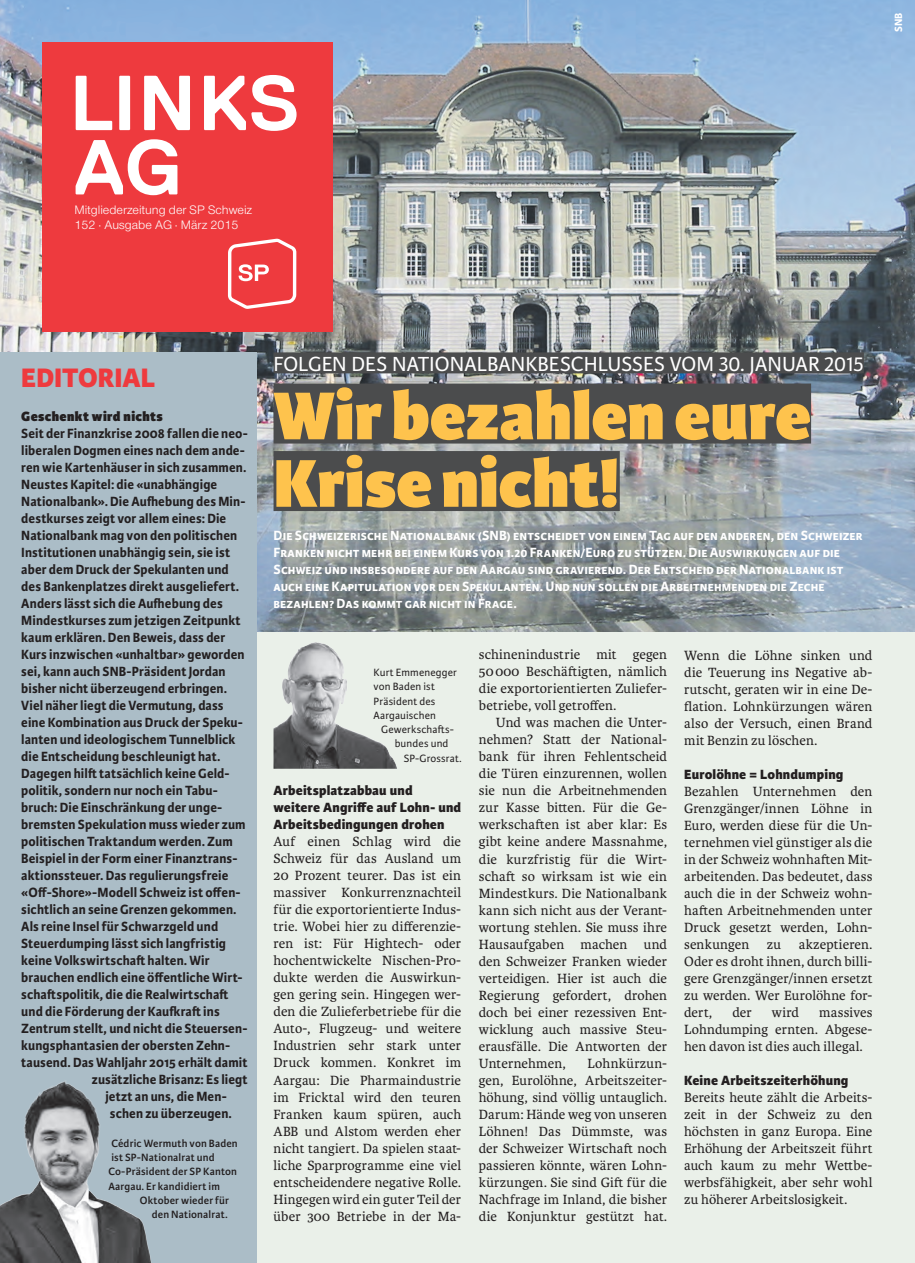
<style>
.page{position:relative;width:915px;height:1263px;background:#fff}
.page>*{position:absolute;margin:0;border:0;box-sizing:border-box;transform-origin:0 0}
.t1{font:700 77.7px "Replica";color:#fff}
.t2{font:800 72px/67.5px "Karmina Sans";color:#fec34d}
.t3{font:800 28.5px "Karmina Sans";color:#ee3a3e}
.t4{font:21.75px "Karmina Sans";color:#fff}
.t5{font:14.25px/17px "Karmina";letter-spacing:.01em;color:#231f20;text-align:justify}
.t6{font:700 14.25px "Karmina Sans";letter-spacing:.01em;color:#231f20;scale:.96 1}
.t7{font:700 14.25px/17px "Karmina Sans";letter-spacing:.01em;color:#fff}
.t8{font:800 14.25px/17px "Karmina Sans";letter-spacing:.01em;color:#231f20}
.t9{font:800 14.25px "Karmina Sans";letter-spacing:.025em;color:#231f20}
.t10{font:12.75px/15.3px "Nimbus San Nov";color:#fff}
.t11{font:600 11.25px/14.2px "Karmina Sans";letter-spacing:.015em;color:#231f20}
.t12{font:11.25px/14.2px "Karmina Sans";letter-spacing:.015em;color:#231f20}
.t13{font:700 11.25px "Karmina Sans";color:#fff}
</style>
<div class="page">
<div style="left:0;top:0;width:914px;height:1263px;background:#eaf0e9"></div>
<img style="left:0;top:0;width:914px;height:631px">
<div style="left:273px;top:352px;width:590px;height:21px;background:#4b4c4d"></div>
<div style="left:273px;top:383px;width:537px;height:60px;background:#4b4c4d"></div>
<div style="left:273px;top:451px;width:346px;height:60px;background:#4b4c4d"></div>
<div style="left:0;top:353px;width:256px;height:910px;background:#abbdc7"></div>
<img style="left:0;top:1081px;width:151px;height:182px">
<div style="left:43px;top:43px;width:289px;height:289px;background:#ee3a3e"></div>
<svg style="left:76px;top:76px;width:36px;height:54px"></svg>
<svg style="left:119px;top:76px;width:11px;height:54px"></svg>
<svg style="left:144px;top:76px;width:46px;height:54px"></svg>
<svg style="left:204px;top:75px;width:92px;height:56px"></svg>
<svg style="left:228px;top:239px;width:68px;height:70px"></svg>
<img style="left:273px;top:642px;width:124px;height:127px">
<h1 class="t1" style="left:74px;top:124px;width:110px">AG</h1>
<p class="t10" style="left:74px;top:202px;width:179px">Mitgliederzeitung der SP Schweiz<br>152 · Ausgabe AG · März 2015</p>
<p class="t13" style="left:891px;top:32px;width:21px;rotate:-90deg">SNB</p>
<h3 class="t3" style="left:21px;top:361px;width:135px">EDITORIAL</h3>
<p class="t9" style="left:21px;top:408px;width:143px">Geschenkt wird nichts</p>
<p class="t6" style="left:21px;top:425px;width:237px">Seit der Finanzkrise 2008 fallen die neo-</p>
<p class="t6" style="left:21px;top:442px;width:234px">liberalen Dogmen eines nach dem ande-</p>
<p class="t6" style="left:21px;top:459px;width:236px">ren wie Kartenhäuser in sich zusammen.</p>
<p class="t6" style="left:21px;top:476px;width:205px">Neustes Kapitel: die «unabhängige</p>
<p class="t6" style="left:21px;top:493px;width:235px">Nationalbank». Die Aufhebung des Min-</p>
<p class="t6" style="left:21px;top:510px;width:215px">destkurses zeigt vor allem eines: Die</p>
<p class="t6" style="left:21px;top:527px;width:226px">Nationalbank mag von den politischen</p>
<p class="t6" style="left:21px;top:544px;width:219px">Institutionen unabhängig sein, sie ist</p>
<p class="t6" style="left:21px;top:561px;width:217px">aber dem Druck der Spekulanten und</p>
<p class="t6" style="left:21px;top:578px;width:228px">des Bankenplatzes direkt ausgeliefert.</p>
<p class="t6" style="left:21px;top:595px;width:211px">Anders lässt sich die Aufhebung des</p>
<p class="t6" style="left:21px;top:612px;width:230px">Mindestkurses zum jetzigen Zeitpunkt</p>
<p class="t6" style="left:21px;top:629px;width:214px">kaum erklären. Den Beweis, dass der</p>
<p class="t6" style="left:21px;top:646px;width:234px">Kurs inzwischen «unhaltbar» geworden</p>
<p class="t6" style="left:21px;top:663px;width:214px">sei, kann auch SNB-Präsident Jordan</p>
<p class="t6" style="left:21px;top:680px;width:216px">bisher nicht überzeugend erbringen.</p>
<p class="t6" style="left:21px;top:697px;width:212px">Viel näher liegt die Vermutung, dass</p>
<p class="t6" style="left:21px;top:714px;width:232px">eine Kombination aus Druck der Speku-</p>
<p class="t6" style="left:21px;top:731px;width:224px">lanten und ideologischem Tunnelblick</p>
<p class="t6" style="left:21px;top:748px;width:209px">die Entscheidung beschleunigt hat.</p>
<p class="t6" style="left:21px;top:765px;width:215px">Dagegen hilft tatsächlich keine Geld--</p>
<p class="t6" style="left:21px;top:782px;width:206px">politik, sondern nur noch ein Tabu-</p>
<p class="t6" style="left:21px;top:799px;width:211px">bruch: Die Einschränkung der unge-</p>
<p class="t6" style="left:21px;top:816px;width:235px">bremsten Spekulation muss wieder zum</p>
<p class="t6" style="left:21px;top:833px;width:222px">politischen Traktandum werden. Zum</p>
<p class="t6" style="left:21px;top:850px;width:227px">Beispiel in der Form einer Finanztrans-</p>
<p class="t6" style="left:21px;top:867px;width:217px">aktionssteuer. Das regulierungsfreie</p>
<p class="t6" style="left:21px;top:884px;width:230px">«Off-Shore»-Modell Schweiz ist offen-</p>
<p class="t6" style="left:21px;top:901px;width:226px">sichtlich an seine Grenzen gekommen.</p>
<p class="t6" style="left:21px;top:918px;width:206px">Als reine Insel für Schwarzgeld und</p>
<p class="t6" style="left:21px;top:935px;width:215px">Steuerdumping lässt sich langfristig</p>
<p class="t6" style="left:21px;top:952px;width:198px">keine Volkswirtschaft halten. Wir</p>
<p class="t6" style="left:21px;top:969px;width:232px">brauchen endlich eine öffentliche Wirt-</p>
<p class="t6" style="left:21px;top:986px;width:217px">schaftspolitik, die die Realwirtschaft</p>
<p class="t6" style="left:21px;top:1003px;width:208px">und die Förderung der Kaufkraft ins</p>
<p class="t6" style="left:21px;top:1020px;width:237px">Zentrum stellt, und nicht die Steuersen-</p>
<p class="t6" style="left:21px;top:1037px;width:218px">kungsphantasien der obersten Zehn-</p>
<p class="t6" style="left:21px;top:1054px;width:237px">tausend. Das Wahljahr 2015 erhält damit</p>
<p class="t6" style="left:92px;top:1071px;width:164px">zusätzliche Brisanz: Es liegt</p>
<p class="t6" style="left:105px;top:1088px;width:128px">jetzt an uns, die Men-</p>
<p class="t6" style="left:110px;top:1105px;width:129px">schen zu überzeugen.</p>
<p class="t11" style="left:108px;top:1136px;width:131px">Cédric Wermuth von Baden ist SP-Nationalrat und<br>Co-Präsident der SP Kanton<br>Aargau. Er kandidiert im</p>
<p class="t11" style="left:140px;top:1193px;width:91px;text-align:right">Oktober wieder für den Nationalrat.</p>
<h3 class="t4" style="left:273px;top:352px;width:592px">FOLGEN DES NATIONALBANKBESCHLUSSES VOM 30. JANUAR 2015</h3>
<h2 class="t2" style="left:273px;top:385px;width:539px">Wir bezahlen eure<br>Krise nicht!</h2>
<p class="t7" style="left:273px;top:527px;width:590px">Die Schweizerische Nationalbank (SNB) entscheidet von einem Tag auf den anderen, den Schweizer Franken nicht mehr bei einem Kurs von 1.20 Franken/Euro zu stützen. Die Auswirkungen auf die Schweiz und insbesondere auf den Aargau sind gravierend. Der Entscheid der Nationalbank ist auch eine Kapitulation vor den Spekulanten. Und nun sollen die Arbeitnehmenden die Zeche bezahlen? Das kommt gar nicht in Frage.</p>
<p class="t12" style="left:373px;top:665px;width:85px">Kurt Emmenegger von Baden ist<br>Präsident des<br>Aargauischen</p>
<p class="t12" style="left:381px;top:722px;width:74px">Gewerkschafts-</p>
<p class="t12" style="left:394px;top:737px;width:55px">bundes und</p>
<p class="t12" style="left:403px;top:751px;width:59px">SP-Grossrat.</p>
<p class="t8" style="left:273px;top:782px;width:189px">Arbeitsplatzabbau und weitere Angriffe auf Lohn- und<br>Arbeitsbedingungen drohen</p>
<p class="t5" style="left:273px;top:833px;width:189px">Auf einen Schlag wird die Schweiz für das Ausland um 20 Prozent teurer. Das ist ein massiver Konkurrenznachteil für die exportorientierte Indus&shy;trie. Wobei hier zu differenzie&shy;ren ist: Für Hightech- oder hochentwickelte Nischen-Pro&shy;dukte werden die Auswirkun&shy;gen gering sein. Hingegen wer&shy;den die Zulieferbetriebe für die Auto-, Flugzeug- und weitere Industrien sehr stark unter Druck kommen. Konkret im Aargau: Die Pharmaindustrie im Fricktal wird den teuren Franken kaum spüren, auch ABB und Alstom werden eher nicht tangiert. Da spielen staat&shy;liche Sparprogramme eine viel entscheidendere negative Rolle.<br>Hingegen wird ein guter Teil der über 300 Betriebe in der Ma-</p>
<p class="t5" style="left:478px;top:646px;width:190px">schinenindustrie mit gegen 50000 Beschäftigten, nämlich die exportorientierten Zuliefer&shy;betriebe, voll getroffen.</p>
<p class="t5" style="left:478px;top:714px;width:190px;text-indent:17px">Und was machen die Unter&shy;nehmen? Statt der National&shy;bank für ihren Fehlentscheid die Türen einzurennen, wollen sie nun die Arbeitnehmenden zur Kasse bitten. Für die Ge&shy;werkschaften ist aber klar: Es gibt keine andere Massnahme, die kurzfristig für die Wirt&shy;schaft so wirksam ist wie ein Mindestkurs. Die Nationalbank kann sich nicht aus der Verant&shy;wortung stehlen. Sie muss ihre Hausaufgaben machen und den Schweizer Franken wieder verteidigen. Hier ist auch die Regierung gefordert, drohen doch bei einer rezessiven Ent&shy;wicklung auch massive Steu&shy;erausfälle. Die Antworten der Unternehmen,</p>
<p class="t5" style="left:478px;top:1055px;width:190px;text-indent:109px">Lohnkürzun&shy;gen, Eurolöhne, Arbeitszeiter&shy;höhung, sind völlig untauglich.<br>Darum: Hände weg von unseren Löhnen! Das Dümmste, was der Schweizer Wirtschaft noch passieren könnte, wären Lohn&shy;kürzungen. Sie sind Gift für die Nachfrage im Inland, die bisher die Konjunktur gestützt hat.</p>
<p class="t5" style="left:684px;top:647px;width:190px">Wenn die Löhne sinken und die Teuerung ins Negative ab&shy;rutscht, geraten wir in eine De&shy;flation. Lohnkürzungen wären also der Versuch, einen Brand mit Benzin zu löschen.</p>
<p class="t8" style="left:684px;top:766px;width:161px">Eurolöhne = Lohndumping</p>
<p class="t5" style="left:684px;top:783px;width:190px">Bezahlen Unternehmen den Grenzgänger/innen Löhne in Euro, werden diese für die Un&shy;ternehmen viel günstiger als die in der Schweiz wohnhaften Mit&shy;arbeitenden. Das bedeutet, dass auch die in der Schweiz wohn&shy;haften Arbeitnehmenden unter Druck gesetzt werden, Lohn&shy;senkungen zu akzeptieren.<br>Oder es droht ihnen, durch billi&shy;gere Grenzgänger/innen ersetzt zu werden. Wer Eurolöhne for&shy;dert,</p>
<p class="t5" style="left:732px;top:1004px;width:21px">der</p>
<p class="t5" style="left:771px;top:1004px;width:29px">wird</p>
<p class="t5" style="left:684px;top:1004px;width:190px;text-indent:135px">massives Lohndumping ernten. Abgese&shy;hen davon ist dies auch illegal.</p>
<p class="t8" style="left:684px;top:1072px;width:166px">Keine Arbeitszeiterhöhung</p>
<p class="t5" style="left:684px;top:1089px;width:190px">Bereits heute zählt die Arbeits&shy;zeit in der Schweiz zu den höchsten in ganz Europa. Eine Erhöhung der Arbeitszeit führt auch kaum zu mehr Wettbe&shy;werbsfähigkeit, aber sehr wohl zu höherer Arbeitslosigkeit.</p>
</div>
